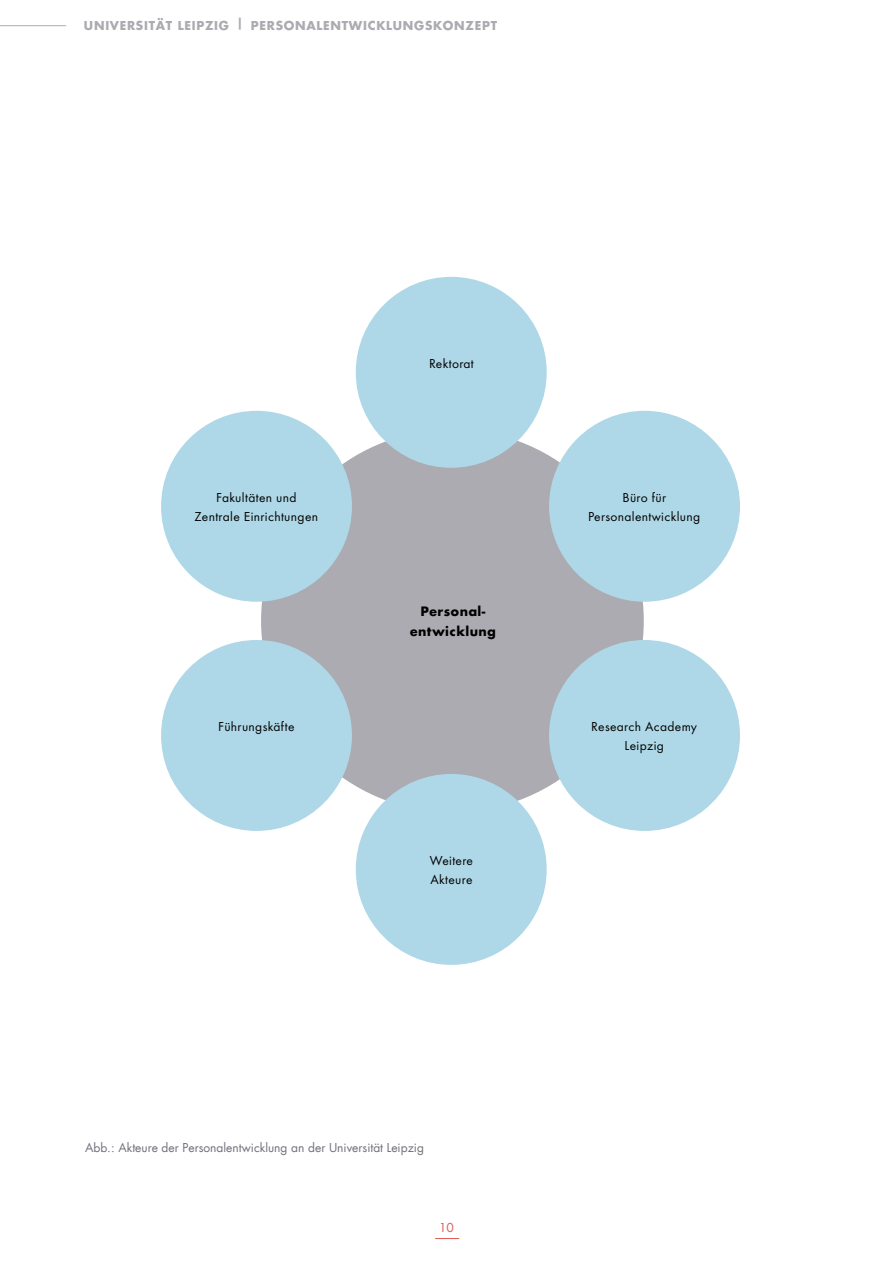
<style>
.page{position:relative;width:893px;height:1263px;background:#fff}
.page>*{position:absolute;margin:0;border:0;box-sizing:border-box;transform-origin:0 0}
.t1{font:700 14.25px/19.2px "Futura T";letter-spacing:.025em;color:#000;text-align:center}
.t2{font:13.5px/19.2px "Futura T";letter-spacing:.025em;color:#000;text-align:center}
.t3{font:12px "Futura";color:#71707a}
.t4{font:700 12px "Futura";letter-spacing:.06em;color:#acabb1}
.t5{font:12px "Futura";color:#dd5950}
</style>
<div class="page">
<hr style="left:0;top:25px;width:66px;height:1px;background:#acabb1">
<svg style="left:435px;top:1238px;width:24px;height:1px"></svg>
<div style="left:261px;top:429px;width:383px;height:383px;background:#acabb1;border-radius:50%"></div>
<div style="left:356px;top:277px;width:191px;height:191px;background:#aed8e7;border-radius:50%"></div>
<div style="left:549px;top:411px;width:191px;height:191px;background:#aed8e7;border-radius:50%"></div>
<div style="left:549px;top:640px;width:191px;height:191px;background:#aed8e7;border-radius:50%"></div>
<div style="left:356px;top:774px;width:191px;height:191px;background:#aed8e7;border-radius:50%"></div>
<div style="left:161px;top:411px;width:191px;height:191px;background:#aed8e7;border-radius:50%"></div>
<div style="left:161px;top:640px;width:191px;height:191px;background:#aed8e7;border-radius:50%"></div>
<p class="t4" style="left:84px;top:17px;width:186px">UNIVERSITÄT LEIPZIG | PERSONA</p>
<p class="t4" style="left:317px;top:17px;width:17px">LENTWICKLUNGSKONZE</p>
<p class="t4" style="left:482px;top:17px;width:16px">PT</p>
<p class="t2" style="left:194px;top:487px;width:125px">Fakultäten und<br>Zentrale Einrichtungen</p>
<p class="t2" style="left:218px;top:717px;width:78px">Führungskäfte</p>
<p class="t2" style="left:429px;top:353px;width:46px">Rektorat</p>
<p class="t1" style="left:410px;top:602px;width:88px">Personal&shy;entwicklung</p>
<p class="t2" style="left:430px;top:851px;width:45px;text-align:left">Weitere<br>Akteure</p>
<p class="t2" style="left:588px;top:487px;width:114px">Büro für<br>Personalentwicklung</p>
<p class="t2" style="left:591px;top:717px;width:107px">Research Academy<br>Leipzig</p>
<p class="t3" style="left:85px;top:1140px;width:340px">Abb.: Akteure der Personalentwicklung an der Universität Leipzig</p>
<p class="t5" style="left:439px;top:1219px;width:16px">10</p>
</div>
